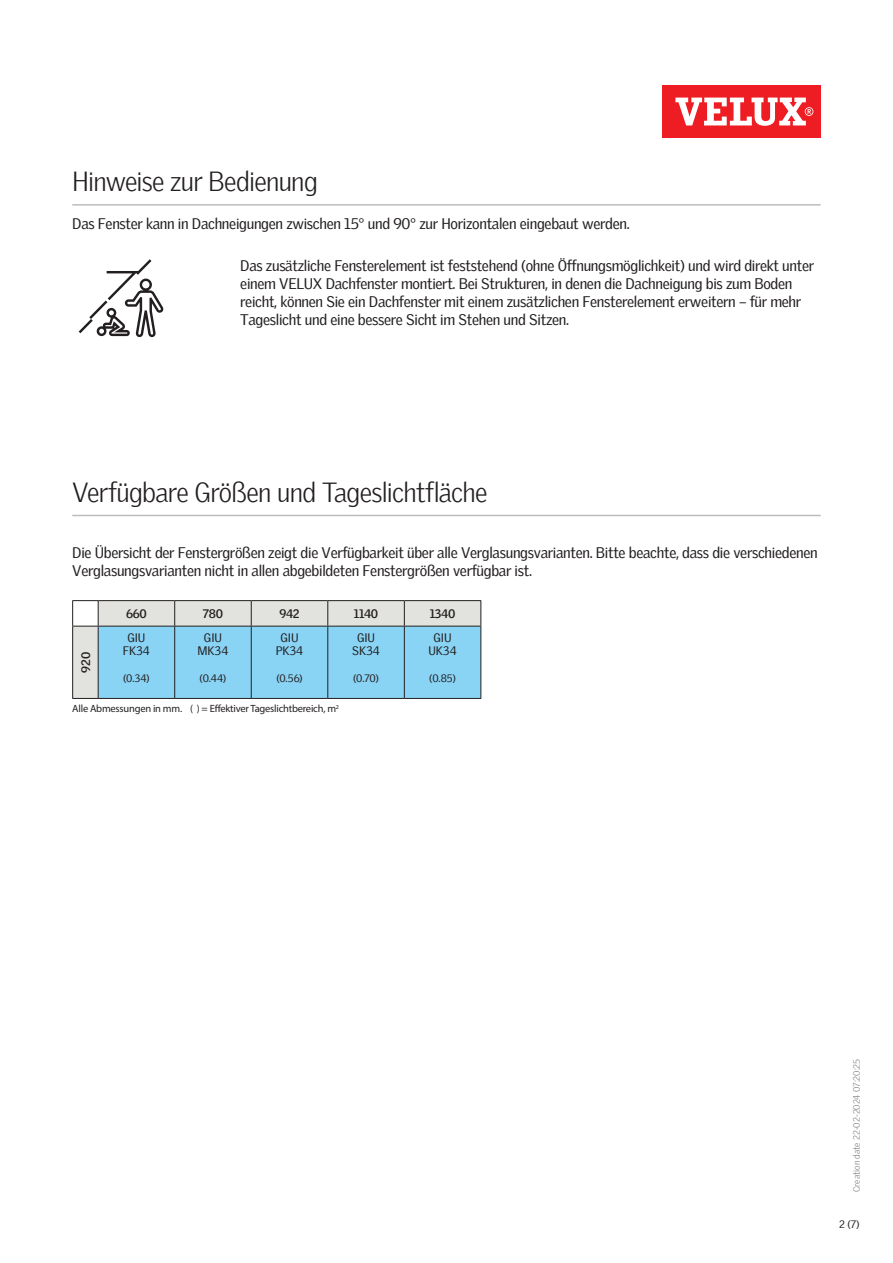
<style>
.page{position:relative;width:893px;height:1263px;background:#fff}
.page>*{position:absolute;margin:0;border:0;box-sizing:border-box;transform-origin:0 0}
.Headline_With_Line_B{font:300 27px "Velux Gothic";letter-spacing:-.025em;color:#231f20}
.Body_Regular{font:15px/18px "Velux Gothic";letter-spacing:-.02em;color:#231f20}
.TableText{font:12px "Velux Gothic";letter-spacing:-.005em;color:#231f20}
.TableHeader_TableTex{font:700 12px "Velux Gothic";letter-spacing:-.02em;color:#231f20}
.TableHeader{font:700 12px "Velux Gothic";color:#231f20}
.t1{font:10.5px "Myriad Pro";letter-spacing:-.02em;color:#231f20}
.TableText-2{font:10.5px "Velux Gothic";letter-spacing:.01em;color:#231f20}
.t2{font:300 9px "Velux Gothic";letter-spacing:-.005em;color:#7c7e81}
</style>
<div class="page">
<div style="left:662px;top:85px;width:159px;height:53px;background:#ee1d23"></div>
<svg style="left:675px;top:98px;width:138px;height:28px"></svg>
<hr style="left:72px;top:204px;width:749px;height:2px;background:#bcbdbb">
<hr style="left:72px;top:515px;width:749px;height:1px;background:#bcbdbb">
<svg style="left:72px;top:600px;width:409px;height:99px;background:#a1d3e8"></svg>
<hr style="left:98px;top:626px;width:77px;height:1px;background:#231f20">
<hr style="left:98px;top:626px;width:1px;height:72px;background:#231f20">
<hr style="left:98px;top:698px;width:77px;height:1px;background:#231f20">
<hr style="left:175px;top:626px;width:76px;height:1px;background:#231f20">
<hr style="left:174px;top:626px;width:1px;height:72px;background:#231f20">
<hr style="left:175px;top:698px;width:76px;height:1px;background:#231f20">
<hr style="left:251px;top:626px;width:77px;height:1px;background:#231f20">
<hr style="left:251px;top:626px;width:1px;height:72px;background:#231f20">
<hr style="left:251px;top:698px;width:77px;height:1px;background:#231f20">
<hr style="left:328px;top:626px;width:76px;height:1px;background:#231f20">
<hr style="left:327px;top:626px;width:1px;height:72px;background:#231f20">
<hr style="left:328px;top:698px;width:76px;height:1px;background:#231f20">
<hr style="left:404px;top:626px;width:77px;height:1px;background:#231f20">
<hr style="left:404px;top:626px;width:1px;height:72px;background:#231f20">
<hr style="left:480px;top:626px;width:1px;height:72px;background:#231f20">
<hr style="left:404px;top:698px;width:77px;height:1px;background:#231f20">
<svg style="left:79px;top:259px;width:85px;height:78px"></svg>
<p class="Headline_With_Line_B" style="left:72px;top:161px;width:247px">Hinweise zur Bedienung</p>
<p class="Body_Regular" style="left:72px;top:213px;width:559px">Das Fenster kann in Dachneigungen zwischen 15° und 90° zur Horizontalen eingebaut werden.</p>
<p class="Body_Regular" style="left:240px;top:255px;width:575px">Das zusätzliche Fensterelement ist feststehend (ohne Öffnungsmöglichkeit) und wird direkt unter einem VELUX Dachfenster montiert. Bei Strukturen, in denen die Dachneigung bis zum Boden reicht, können Sie ein Dachfenster mit einem zusätzlichen Fensterelement erweitern – für mehr Tageslicht und eine bessere Sicht im Stehen und Sitzen.</p>
<p class="Headline_With_Line_B" style="left:72px;top:472px;width:417px">Verfügbare Größen und Tageslichtfläche</p>
<p class="Body_Regular" style="left:72px;top:542px;width:747px">Die Übersicht der Fenstergrößen zeigt die Verfügbarkeit über alle Verglasungsvarianten. Bitte beachte, dass die verschiedenen<br>Verglasungsvarianten nicht in allen abgebildeten Fenstergrößen verfügbar ist.</p>
<p class="TableHeader_TableTex" style="left:126px;top:605px;width:22px">660</p>
<p class="TableHeader_TableTex" style="left:203px;top:605px;width:22px">780</p>
<p class="TableHeader_TableTex" style="left:279px;top:605px;width:22px">942</p>
<p class="TableHeader_TableTex" style="left:354px;top:605px;width:26px">1140</p>
<p class="TableHeader_TableTex" style="left:430px;top:605px;width:27px">1340</p>
<p class="TableHeader" style="left:77px;top:672px;width:22px;rotate:-90deg">920</p>
<p class="TableText" style="left:127px;top:628px;width:20px">GIU</p>
<p class="TableText" style="left:123px;top:642px;width:29px">FK34</p>
<p class="TableText-2" style="left:123px;top:671px;width:28px">(0.34)</p>
<p class="TableText" style="left:204px;top:628px;width:20px">GIU</p>
<p class="TableText" style="left:198px;top:642px;width:32px">MK34</p>
<p class="TableText-2" style="left:200px;top:671px;width:28px">(0.44)</p>
<p class="TableText" style="left:281px;top:628px;width:20px">GIU</p>
<p class="TableText" style="left:276px;top:642px;width:29px">PK34</p>
<p class="TableText-2" style="left:276px;top:671px;width:28px">(0.56)</p>
<p class="TableText" style="left:357px;top:628px;width:20px">GIU</p>
<p class="TableText" style="left:352px;top:642px;width:29px">SK34</p>
<p class="TableText-2" style="left:353px;top:671px;width:27px">(0.70)</p>
<p class="TableText" style="left:434px;top:628px;width:20px">GIU</p>
<p class="TableText" style="left:428px;top:642px;width:30px">UK34</p>
<p class="TableText-2" style="left:429px;top:671px;width:28px">(0.85)</p>
<p class="t1" style="left:72px;top:702px;width:268px">Alle Abmessungen in mm. ( ) = Effektiver Tageslichtbereich, m<sup>2</sup></p>
<p class="t2" style="left:850px;top:1192px;width:135px;rotate:-90deg">Creation date 22-02-2024 07:20:25</p>
<p class="TableText-2" style="left:839px;top:1216px;width:22px">2 (7)</p>
</div>
